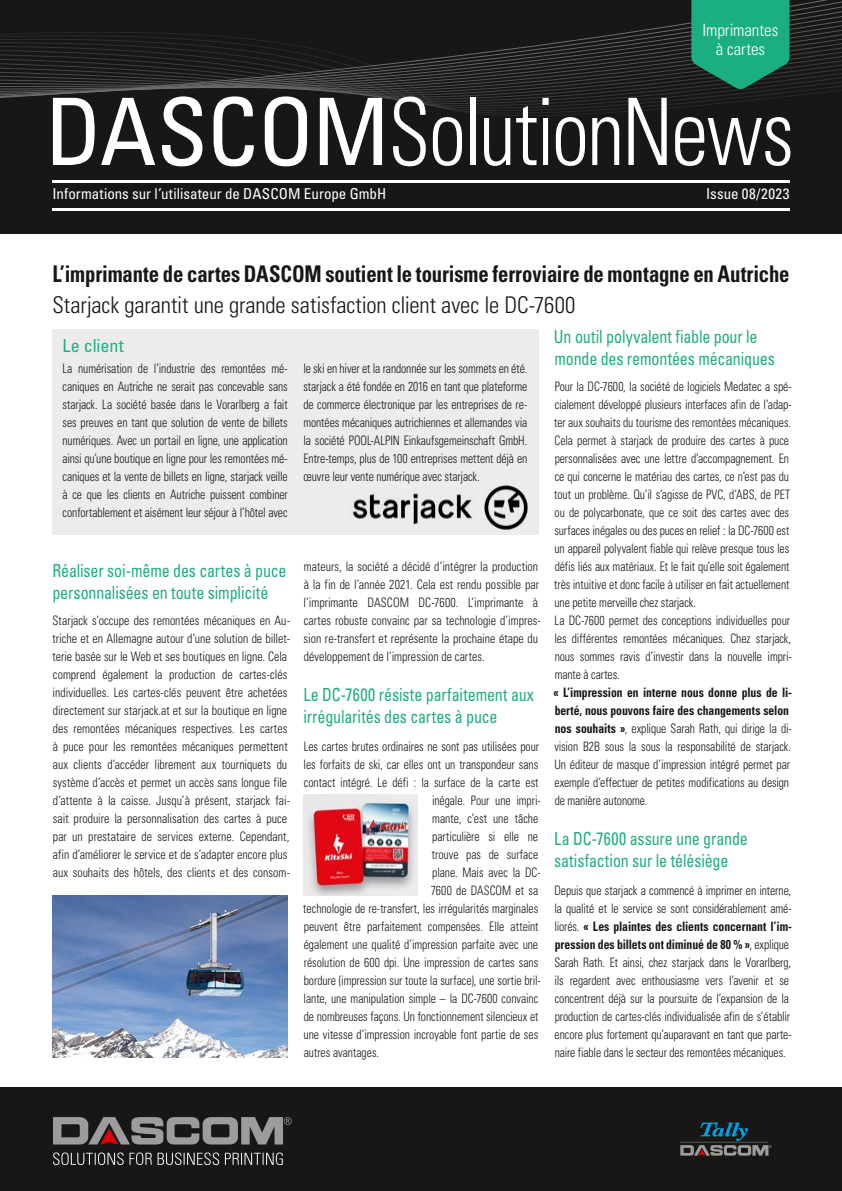
<style>
.page{position:relative;width:842px;height:1191px;background:#fff}
.page>*{position:absolute;margin:0;border:0;box-sizing:border-box;transform-origin:0 0}
.t1{font:300 condensed 93px "Univers LT Std";letter-spacing:-.02em;color:#fff;scale:.9 1}
.ÜS{font:700 condensed 23px "Univers LT Std";letter-spacing:-.005em;color:#181716;scale:.9 1}
.ÜS-2{font:300 condensed 23px "Univers LT Std";letter-spacing:-.005em;color:#181716}
.subhead_2zl{font:condensed 18px/22px "Univers LT Std";letter-spacing:-.01em;color:#1cae83;scale:.89 1}
.subhead_2zl-2{font:condensed 18px "Univers LT Std";letter-spacing:-.01em;color:#1cae83}
.t2{font:300 condensed 17px/18.7px "Univers LT Std";color:#fff;text-align:center}
.t3{font:condensed 15px "Univers LT Std";color:#fff}
.t4{font:condensed 15px "Univers LT Std";letter-spacing:.02em;color:#fff}
.Fließtext{font:300 condensed 13px/18px "Univers LT Std";letter-spacing:-.005em;color:#181716;scale:.9 1}
.Fließtext-2{font:300 condensed 13px/18px "Univers LT Std";letter-spacing:-.005em;color:#181716;scale:.92 1}
.s1{font-weight:400}
.s2{font-weight:700}
</style>
<div class="page">
<div style="left:0;top:0;width:842px;height:234px;background:#181716"></div>
<svg style="left:0;top:32px;width:842px;height:84px"></svg>
<div style="left:0;top:1087px;width:842px;height:104px;background:#181716"></div>
<hr style="left:52px;top:180px;width:737px;height:2px;background:#fff">
<hr style="left:52px;top:208px;width:737px;height:2px;background:#fff">
<svg style="left:53px;top:1117px;width:239px;height:27px"></svg>
<svg style="left:53px;top:1152px;width:230px;height:13px"></svg>
<svg style="left:691px;top:0;width:98px;height:89px;background:#1c9873"></svg>
<svg style="left:680px;top:1122px;width:92px;height:33px"></svg>
<div style="left:52px;top:330px;width:487px;height:205px;background:#ececec"></div>
<img style="left:52px;top:895px;width:236px;height:162px">
<img style="left:353px;top:485px;width:175px;height:45px">
<img style="left:303px;top:794px;width:115px;height:101px">
<h3 class="t2" style="left:703px;top:21px;width:77px">Imprimantes à cartes</h3>
<h1 class="t1" style="left:45px;top:76px;width:834px"><span class="s1">DASCOM</span>SolutionNews</h1>
<p class="t3" style="left:52px;top:185px;width:335px">Informations sur l’utilisateur de DASCOM Europe GmbH</p>
<p class="t4" style="left:706px;top:185px;width:85px">Issue 08/2023</p>
<p class="ÜS" style="left:52px;top:260px;width:820px">L’imprimante de cartes DASCOM soutient le tourisme ferroviaire de montagne en Autriche</p>
<p class="ÜS-2" style="left:52px;top:291px;width:524px">Starjack garantit une grande satisfaction client avec le DC-7600</p>
<p class="subhead_2zl-2" style="left:63px;top:334px;width:63px">Le client</p>
<p class="Fließtext" style="left:63px;top:359px;width:252px;text-align:justify">La numérisation de l’industrie des remontées mé&shy;caniques en Autriche ne serait pas concevable sans starjack. La société basée dans le Vorarlberg a fait ses preuves en tant que solution de vente de billets numériques. Avec un portail en ligne, une application ainsi qu’une boutique en ligne pour les remontées mé&shy;caniques et la vente de billets en ligne, starjack veille à ce que les clients en Autriche puissent combiner confortablement et aisément leur séjour à l’hôtel avec</p>
<p class="Fließtext" style="left:303px;top:359px;width:250px;text-align:justify">le ski en hiver et la randonnée sur les sommets en été. starjack a été fondée en 2016 en tant que plateforme de commerce électronique par les entreprises de re&shy;montées mécaniques autrichiennes et allemandes via la société POOL-ALPIN Einkaufsgemeinschaft GmbH.<br>Entre-temps, plus de 100 entreprises mettent déjà en œuvre leur vente numérique avec starjack.</p>
<p class="subhead_2zl" style="left:52px;top:559px;width:264px">Réaliser soi-même des cartes à puce personnalisées en toute simplicité</p>
<p class="Fließtext-2" style="left:52px;top:611px;width:260px">Starjack s’occupe des remontées mécaniques en Au&shy;triche et en Allemagne autour d’une solution de billet&shy;terie basée sur le Web et ses boutiques en ligne. Cela comprend également la production de cartes-clés individuelles. Les cartes-clés peuvent être achetées directement sur starjack.at et sur la boutique en ligne des remontées mécaniques respectives. Les cartes à puce pour les remontées mécaniques permettent aux clients d’accéder librement aux tourniquets du système d’accès et permet un accès sans longue file d’attente à la caisse. Jusqu’à présent, starjack fai&shy;sait produire la personnalisation des cartes à puce par un prestataire de services externe. Cependant, afin d’améliorer le service et de s’adapter encore plus aux souhaits des hôtels, des clients et des consom-</p>
<p class="Fließtext-2" style="left:304px;top:557px;width:259px">mateurs, la société a décidé d’intégrer la production à la fin de l’année 2021. Cela est rendu possible par l’imprimante DASCOM DC-7600. L’imprimante à cartes robuste convainc par sa technologie d’impres&shy;sion re-transfert et représente la prochaine étape du développement de l’impression de cartes.</p>
<p class="subhead_2zl" style="left:303px;top:683px;width:261px">Le DC-7600 résiste parfaitement aux irrégularités des cartes à puce</p>
<p class="Fließtext" style="left:304px;top:737px;width:263px">Les cartes brutes ordinaires ne sont pas utilisées pour</p>
<p class="Fließtext" style="left:304px;top:755px;width:262px">les forfaits de ski, car elles ont un transpondeur sans</p>
<p class="Fließtext" style="left:304px;top:773px;width:262px">contact intégré. Le défi : la surface de la carte est</p>
<p class="Fließtext" style="left:432px;top:791px;width:122px">inégale. Pour une impri-</p>
<p class="Fließtext" style="left:432px;top:809px;width:119px">mante, c’est une tâche</p>
<p class="Fließtext" style="left:432px;top:827px;width:119px">particulière si elle ne</p>
<p class="Fließtext" style="left:432px;top:845px;width:120px">trouve pas de surface</p>
<p class="Fließtext" style="left:432px;top:863px;width:122px">plane. Mais avec la DC-</p>
<p class="Fließtext" style="left:431px;top:881px;width:121px">7600 de DASCOM et sa</p>
<p class="Fließtext" style="left:303px;top:899px;width:263px">technologie de re-transfert, les irrégularités marginales</p>
<p class="Fließtext" style="left:304px;top:917px;width:262px">peuvent être parfaitement compensées. Elle atteint</p>
<p class="Fließtext" style="left:304px;top:935px;width:262px">également une qualité d’impression parfaite avec une</p>
<p class="Fließtext" style="left:304px;top:953px;width:262px">résolution de 600 dpi. Une impression de cartes sans</p>
<p class="Fließtext" style="left:304px;top:971px;width:265px">bordure (impression sur toute la surface), une sortie bril-</p>
<p class="Fließtext" style="left:304px;top:989px;width:262px">lante, une manipulation simple – la DC-7600 convainc</p>
<p class="Fließtext" style="left:304px;top:1007px;width:262px">de nombreuses façons. Un fonctionnement silencieux et</p>
<p class="Fließtext" style="left:304px;top:1025px;width:262px">une vitesse d’impression incroyable font partie de ses</p>
<p class="Fließtext" style="left:304px;top:1043px;width:85px">autres avantages.</p>
<p class="subhead_2zl" style="left:554px;top:325px;width:250px">Un outil polyvalent fiable pour le monde des remontées mécaniques</p>
<p class="Fließtext" style="left:554px;top:377px;width:265px">Pour la DC-7600, la société de logiciels Medatec a spé&shy;cialement développé plusieurs interfaces afin de l’adap&shy;ter aux souhaits du tourisme des remontées mécaniques.<br>Cela permet à starjack de produire des cartes à puce personnalisées avec une lettre d’accompagnement. En ce qui concerne le matériau des cartes, ce n’est pas du tout un problème. Qu’il s’agisse de PVC, d’ABS, de PET ou de polycarbonate, que ce soit des cartes avec des surfaces inégales ou des puces en relief : la DC-7600 est un appareil polyvalent fiable qui relève presque tous les défis liés aux matériaux. Et le fait qu’elle soit également très intuitive et donc facile à utiliser en fait actuellement une petite merveille chez starjack.</p>
<p class="Fließtext" style="left:554px;top:611px;width:265px">La DC-7600 permet des conceptions individuelles pour les différentes remontées mécaniques. Chez starjack, nous sommes ravis d’investir dans la nouvelle impri&shy;mante à cartes.</p>
<p class="Fließtext" style="left:554px;top:683px;width:267px"><span class="s2">« L’impression en interne nous donne plus de li&shy;berté, nous pouvons faire des changements selon nos souhaits »</span>, explique Sarah Rath, qui dirige la di&shy;vision B2B sous la sous la responsabilité de starjack.<br>Un éditeur de masque d’impression intégré permet par exemple d’effectuer de petites modifications au design de manière autonome.</p>
<p class="subhead_2zl" style="left:554px;top:827px;width:219px">La DC-7600 assure une grande satisfaction sur le télésiège</p>
<p class="Fließtext" style="left:554px;top:881px;width:266px">Depuis que starjack a commencé à imprimer en interne, la qualité et le service se sont considérablement amé&shy;liorés. <span class="s2">« Les plaintes des clients concernant l’im&shy;pression des billets ont diminué de 80 % »</span>, explique Sarah Rath. Et ainsi, chez starjack dans le Vorarlberg, ils regardent avec enthousiasme vers l’avenir et se concentrent déjà sur la poursuite de l’expansion de la production de cartes-clés individualisée afin de s’établir encore plus fortement qu’auparavant en tant que parte&shy;naire fiable dans le secteur des remontées mécaniques.</p>
</div>
